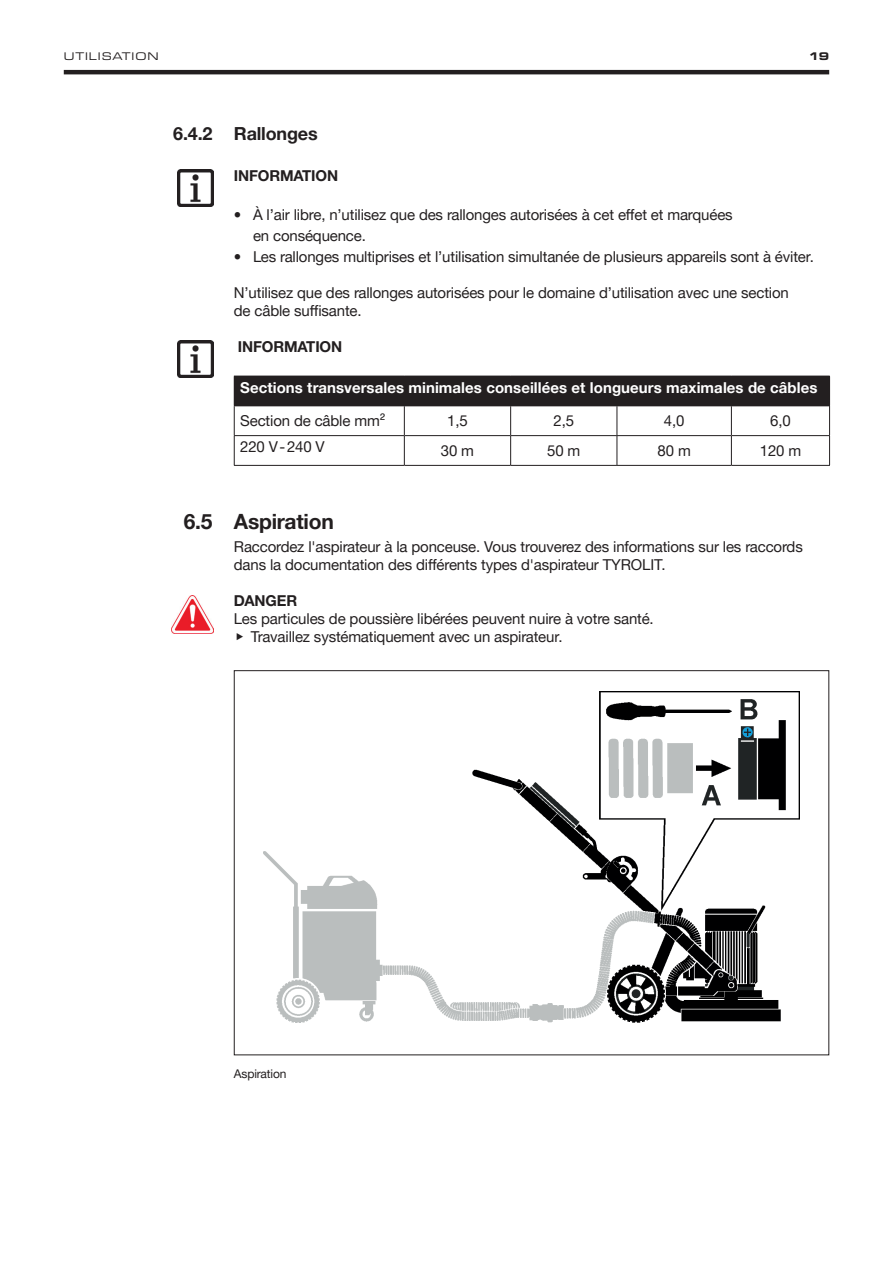
<style>
.page{position:relative;width:893px;height:1263px;background:#fff}
.page>*{position:absolute;margin:0;border:0;box-sizing:border-box;transform-origin:0 0}
.t1{font:700 21px "Helvetica Neue LTW1 G";letter-spacing:-.01em;color:#231f20}
.t2{font:700 18px "Helvetica Neue LTW1 G";letter-spacing:-.01em;color:#231f20}
.t3{font:15px/18px "Helvetica Neue LTW1 G";letter-spacing:-.01em;color:#231f20}
.t4{font:700 15px "Helvetica Neue LTW1 G";letter-spacing:.005em;color:#fff}
.t5{font:700 15px "Helvetica Neue LTW1 G";letter-spacing:-.01em;color:#231f20}
.t6{font:12px "Helvetica Neue LTW1 G";letter-spacing:-.01em;color:#231f20}
.t7{font:expanded 11.25px "Eurostile Next W1 G";letter-spacing:.08em;color:#231f20}
.t8{font:700 expanded 11.25px "Eurostile Next W1 G";color:#231f20}
.s1{font-family:"MS Mincho"}
</style>
<div class="page">
<hr style="left:64px;top:70px;width:765px;height:4px;background:#231f20">
<div style="left:234px;top:376px;width:596px;height:30px;background:#231f20"></div>
<hr style="left:732px;top:406px;width:98px;height:1px;background:#231f20">
<hr style="left:404px;top:435px;width:107px;height:1px;background:#231f20">
<hr style="left:511px;top:435px;width:106px;height:1px;background:#231f20">
<svg style="left:510px;top:406px;width:1px;height:59px"></svg>
<hr style="left:617px;top:435px;width:114px;height:1px;background:#231f20">
<svg style="left:617px;top:406px;width:1px;height:59px"></svg>
<hr style="left:731px;top:435px;width:99px;height:1px;background:#231f20">
<svg style="left:731px;top:406px;width:1px;height:59px"></svg>
<svg style="left:829px;top:406px;width:1px;height:59px"></svg>
<hr style="left:404px;top:465px;width:107px;height:1px;background:#231f20">
<hr style="left:511px;top:465px;width:106px;height:1px;background:#231f20">
<hr style="left:617px;top:465px;width:114px;height:1px;background:#231f20">
<hr style="left:731px;top:465px;width:99px;height:1px;background:#231f20">
<hr style="left:234px;top:435px;width:170px;height:1px;background:#231f20">
<svg style="left:234px;top:406px;width:1px;height:59px"></svg>
<svg style="left:404px;top:406px;width:1px;height:59px"></svg>
<hr style="left:234px;top:465px;width:170px;height:1px;background:#231f20">
<img style="left:178px;top:170px;width:36px;height:36px">
<img style="left:178px;top:341px;width:36px;height:36px">
<img style="left:171px;top:595px;width:43px;height:38px">
<img style="left:263px;top:691px;width:537px;height:331px">
<p class="t7" style="left:64px;top:49px;width:96px">UTILISATION</p>
<p class="t8" style="left:810px;top:49px;width:20px">19</p>
<p class="t2" style="left:173px;top:123px;width:41px">6.4.2</p>
<p class="t2" style="left:234px;top:123px;width:85px">Rallonges</p>
<p class="t5" style="left:234px;top:166px;width:106px">INFORMATION</p>
<p class="t3" style="left:253px;top:204px;width:481px;line-height:21px;text-indent:-19px">• À l’air libre, n’utilisez que des rallonges autorisées à cet effet et marquées en conséquence.</p>
<p class="t3" style="left:234px;top:247px;width:582px">• Les rallonges multiprises et l’utilisation simultanée de plusieurs appareils sont à éviter.</p>
<p class="t3" style="left:234px;top:283px;width:557px">N’utilisez que des rallonges autorisées pour le domaine d’utilisation avec une section de câble suffisante.</p>
<p class="t5" style="left:238px;top:337px;width:106px">INFORMATION</p>
<p class="t4" style="left:240px;top:378px;width:579px">Sections transversales minimales conseillées et longueurs maximales de câbles</p>
<p class="t3" style="left:240px;top:412px;width:146px">Section de câble mm²</p>
<p class="t3" style="left:447px;top:412px;width:22px">1,5</p>
<p class="t3" style="left:553px;top:412px;width:22px">2,5</p>
<p class="t3" style="left:664px;top:412px;width:22px">4,0</p>
<p class="t3" style="left:770px;top:412px;width:22px">6,0</p>
<p class="t3" style="left:240px;top:438px;width:86px">220 V-240 V</p>
<p class="t3" style="left:441px;top:441px;width:35px">30 m</p>
<p class="t3" style="left:547px;top:441px;width:35px">50 m</p>
<p class="t3" style="left:658px;top:441px;width:35px">80 m</p>
<p class="t3" style="left:760px;top:441px;width:43px">120 m</p>
<h1 class="t1" style="left:184px;top:509px;width:30px">6.5</h1>
<h1 class="t1" style="left:234px;top:509px;width:102px">Aspiration</h1>
<p class="t3" style="left:234px;top:537px;width:570px">Raccordez l'aspirateur à la ponceuse. Vous trouverez des informations sur les raccords dans la documentation des différents types d'aspirateur TYROLIT.</p>
<p class="t5" style="left:234px;top:591px;width:65px">DANGER</p>
<p class="t3" style="left:234px;top:609px;width:421px">Les particules de poussière libérées peuvent nuire à votre santé. <span class="s1">▶</span> Travaillez systématiquement avec un aspirateur.</p>
<p class="t6" style="left:234px;top:1066px;width:54px">Aspiration</p>
</div>
